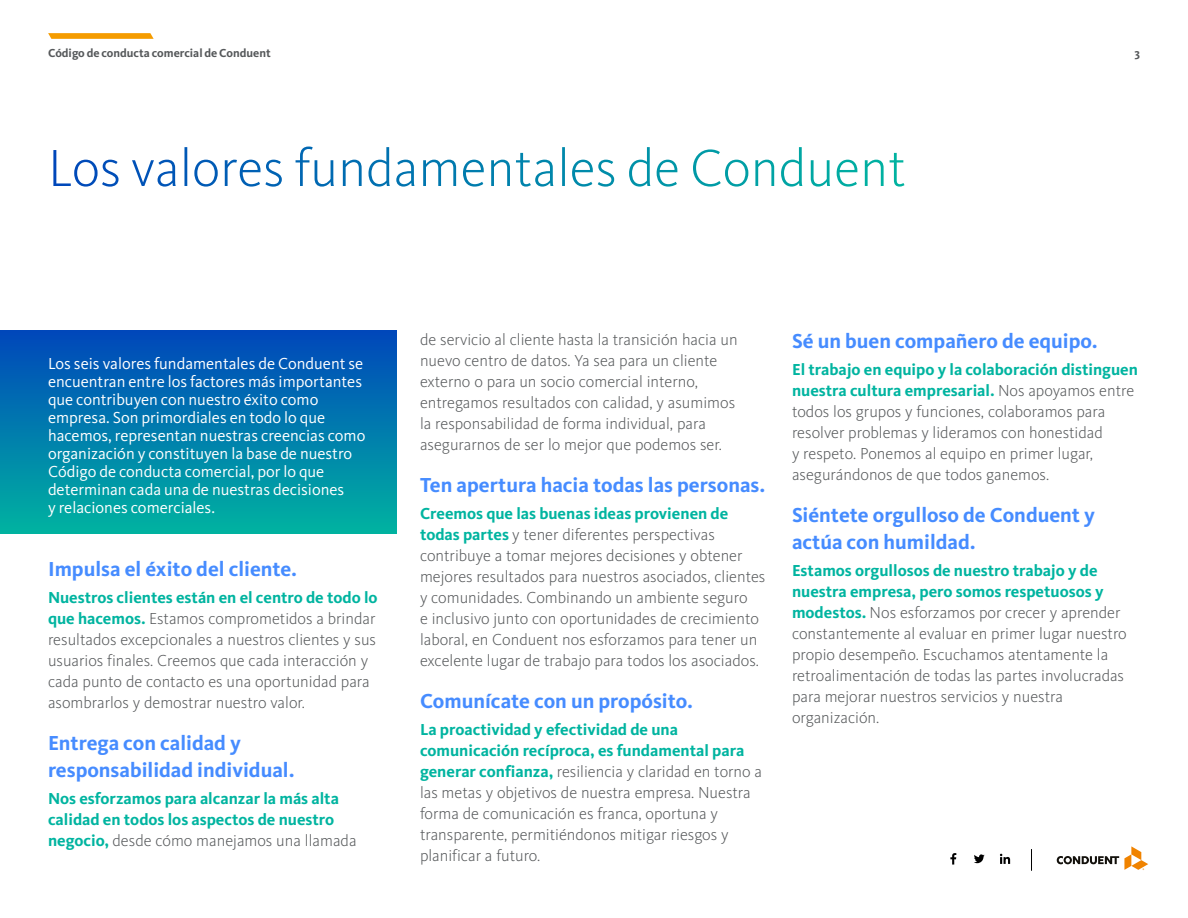
<style>
.page{position:relative;width:1188px;height:918px;background:#fff}
.page>*{position:absolute;margin:0;border:0;box-sizing:border-box;transform-origin:0 0}
.t1{font:700 21px/27px "Kievit Pro";color:#468cff}
.t2{font:300 16.5px/21px "Kievit Pro";color:#55585a}
.t3{font:16.5px/18px "Kievit Pro";color:#fff}
.t4{font:700 16.5px/21px "Kievit Pro";color:#00b4a0}
.t5{font:700 12px "Kievit Pro";color:#55585a}
.s1{font-weight:700;color:#00b4a0}
.s2{font-weight:300;color:#55585a}
</style>
<div class="page">
<svg style="left:974px;top:854px;width:11px;height:9px"></svg>
<svg style="left:1000px;top:854px;width:10px;height:10px"></svg>
<svg style="left:950px;top:853px;width:6px;height:12px"></svg>
<svg style="left:1031px;top:849px;width:1px;height:22px"></svg>
<svg style="left:1057px;top:846px;width:91px;height:24px"></svg>
<div style="left:0;top:331px;width:397px;height:203px;background:linear-gradient(to bottom,#0047ba,#00b3a0)"></div>
<svg style="left:48px;top:33px;width:106px;height:6px"></svg>
<svg style="left:53px;top:147px;width:852px;height:40px"></svg>
<p class="t5" style="left:48px;top:46px;width:224px">Código de conducta comercial de Conduent</p>
<p class="t5" style="left:1134px;top:46px;width:7px">3</p>
<p class="t3" style="left:48px;top:354px;width:319px">Los seis valores fundamentales de Conduent se encuentran entre los factores más importantes que contribuyen con nuestro éxito como empresa. Son primordiales en todo lo que hacemos, representan nuestras creencias como organización y constituyen la base de nuestro Código de conducta comercial, por lo que determinan cada una de nuestras decisiones<br>y relaciones comerciales.</p>
<p class="t1" style="left:48px;top:555px;width:251px">Impulsa el éxito del cliente.</p>
<p class="t2" style="left:48px;top:587px;width:331px"><span class="s1">Nuestros clientes están en el centro de todo lo que hacemos.</span> Estamos comprometidos a brindar resultados excepcionales a nuestros clientes y sus usuarios finales. Creemos que cada interacción y cada punto de contacto es una oportunidad para asombrarlos y demostrar nuestro valor.</p>
<p class="t1" style="left:48px;top:729px;width:248px">Entrega con calidad y responsabilidad individual.</p>
<p class="t4" style="left:48px;top:788px;width:310px">Nos esforzamos para alcanzar la más alta calidad en todos los aspectos de nuestro negocio, <span class="s2">desde cómo manejamos una llamada</span></p>
<p class="t2" style="left:420px;top:329px;width:319px">de servicio al cliente hasta la transición hacia un nuevo centro de datos. Ya sea para un cliente externo o para un socio comercial interno, entregamos resultados con calidad, y asumimos la responsabilidad de forma individual, para asegurarnos de ser lo mejor que podemos ser.</p>
<p class="t1" style="left:420px;top:471px;width:347px">Ten apertura hacia todas las personas.</p>
<p class="t2" style="left:420px;top:503px;width:347px"><span class="s1">Creemos que las buenas ideas provienen de todas partes</span> y tener diferentes perspectivas contribuye a tomar mejores decisiones y obtener mejores resultados para nuestros asociados, clientes y comunidades. Combinando un ambiente seguro<br>e inclusivo junto con oportunidades de crecimiento laboral, en Conduent nos esforzamos para tener un excelente lugar de trabajo para todos los asociados.</p>
<p class="t1" style="left:420px;top:687px;width:275px">Comunícate con un propósito.</p>
<p class="t2" style="left:420px;top:719px;width:344px"><span class="s1">La proactividad y efectividad de una comunicación recíproca, es fundamental para generar confianza,</span> resiliencia y claridad en torno a las metas y objetivos de nuestra empresa. Nuestra forma de comunicación es franca, oportuna y transparente, permitiéndonos mitigar riesgos y planificar a futuro.</p>
<p class="t1" style="left:792px;top:327px;width:307px">Sé un buen compañero de equipo.</p>
<p class="t2" style="left:792px;top:359px;width:348px"><span class="s1">El trabajo en equipo y la colaboración distinguen nuestra cultura empresarial.</span> Nos apoyamos entre todos los grupos y funciones, colaboramos para resolver problemas y lideramos con honestidad<br>y respeto. Ponemos al equipo en primer lugar, asegurándonos de que todos ganemos.</p>
<p class="t1" style="left:792px;top:501px;width:305px">Siéntete orgulloso de Conduent y actúa con humildad.</p>
<p class="t2" style="left:792px;top:560px;width:336px"><span class="s1">Estamos orgullosos de nuestro trabajo y de nuestra empresa, pero somos respetuosos y modestos.</span> Nos esforzamos por crecer y aprender constantemente al evaluar en primer lugar nuestro propio desempeño. Escuchamos atentamente la retroalimentación de todas las partes involucradas para mejorar nuestros servicios y nuestra organización.</p>
</div>
